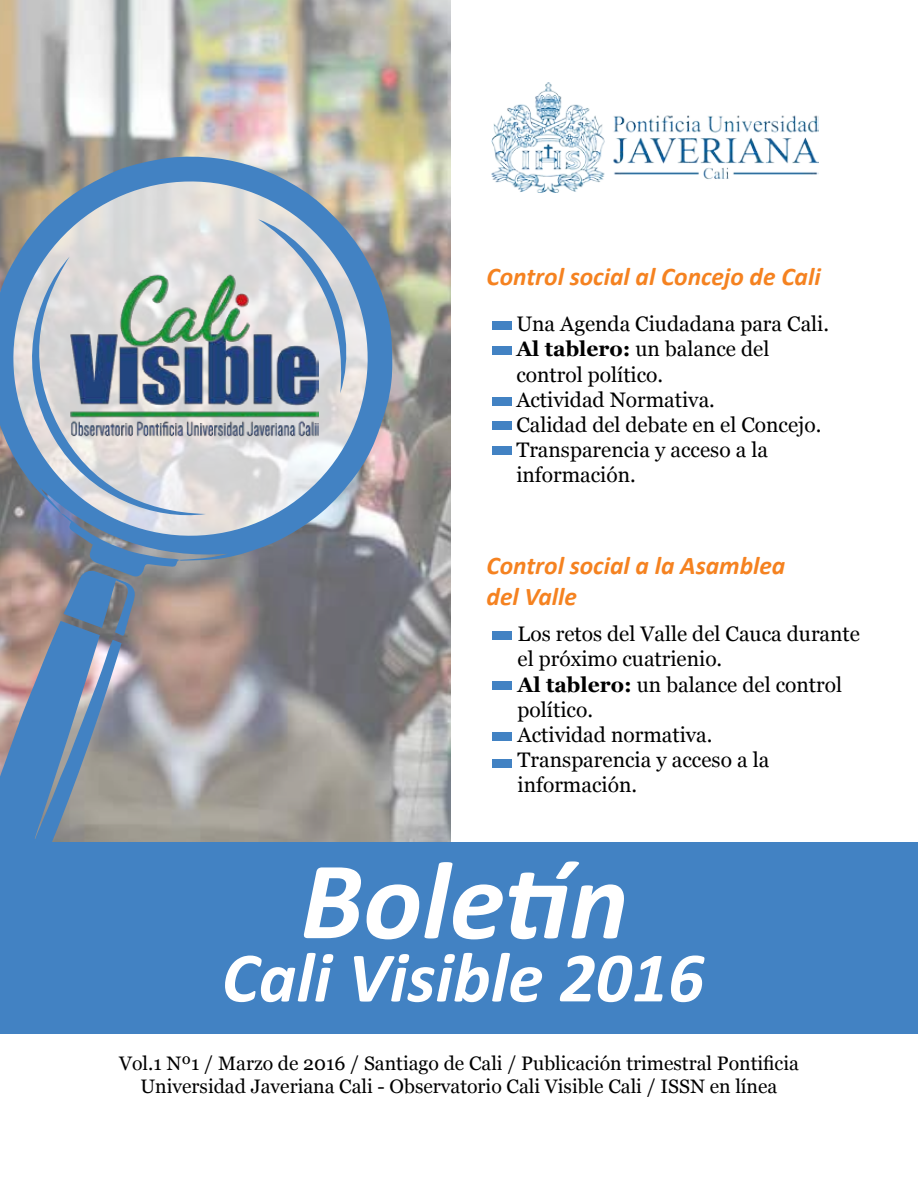
<style>
.page{position:relative;width:918px;height:1188px;background:#fff}
.page>*{position:absolute;margin:0;border:0;box-sizing:border-box;transform-origin:0 0}
.t1{font:italic 700 111.9px "Calibri";color:#fff}
.t2{font:italic 700 71.4px "Calibri";color:#fff}
.t3{font:italic 700 25.5px/30.6px "Calibri";color:#f58220}
.t4{font:21px/25.2px "Georgia";color:#000}
.t5{font:19.5px/23.4px "Georgia";color:#000;text-align:center}
.s1{font-weight:700}
</style>
<div class="page">
<img style="left:0;top:0;width:451px;height:842px">
<div style="left:0;top:842px;width:918px;height:192px;background:#4282c3"></div>
<img style="left:491px;top:82px;width:327px;height:111px">
<img style="left:0;top:156px;width:392px;height:405px">
<svg style="left:0;top:513px;width:179px;height:329px;background:#8491a3"></svg>
<svg style="left:15px;top:257px;width:191px;height:264px;background:#a6b5c0"></svg>
<svg style="left:258px;top:219px;width:105px;height:174px;background:#aab8ca"></svg>
<div style="left:492px;top:321px;width:20px;height:9px;background:#4282c3"></div>
<div style="left:492px;top:346px;width:20px;height:9px;background:#4282c3"></div>
<div style="left:492px;top:397px;width:20px;height:9px;background:#4282c3"></div>
<div style="left:492px;top:421px;width:20px;height:9px;background:#4282c3"></div>
<div style="left:492px;top:446px;width:20px;height:9px;background:#4282c3"></div>
<div style="left:492px;top:631px;width:20px;height:9px;background:#4282c3"></div>
<div style="left:492px;top:681px;width:20px;height:9px;background:#4282c3"></div>
<div style="left:492px;top:732px;width:20px;height:9px;background:#4282c3"></div>
<div style="left:492px;top:759px;width:20px;height:9px;background:#4282c3"></div>
<p class="t3" style="left:487px;top:261px;width:336px">Control social al Concejo de Cali</p>
<p class="t4" style="left:516px;top:312px;width:314px">Una Agenda Ciudadana para Cali.<br><span class="s1">Al tablero:</span> un balance del control político.<br>Actividad Normativa.<br>Calidad del debate en el Concejo.<br>Transparencia y acceso a la información.</p>
<p class="t3" style="left:487px;top:550px;width:300px">Control social a la Asamblea del Valle</p>
<p class="t4" style="left:518px;top:622px;width:344px">Los retos del Valle del Cauca durante el próximo cuatrienio.<br><span class="s1">Al tablero:</span> un balance del control político.<br>Actividad normativa.<br>Transparencia y acceso a la información.</p>
<h1 class="t1" style="left:301px;top:830px;width:329px">Boletín</h1>
<h2 class="t2" style="left:222px;top:932px;width:484px">Cali Visible 2016</h2>
<p class="t5" style="left:119px;top:1052px;width:681px">Vol.1 Nº1 / Marzo de 2016 / Santiago de Cali / Publicación trimestral Pontificia<br>Universidad Javeriana Cali - Observatorio Cali Visible Cali / ISSN en línea</p>
</div>
